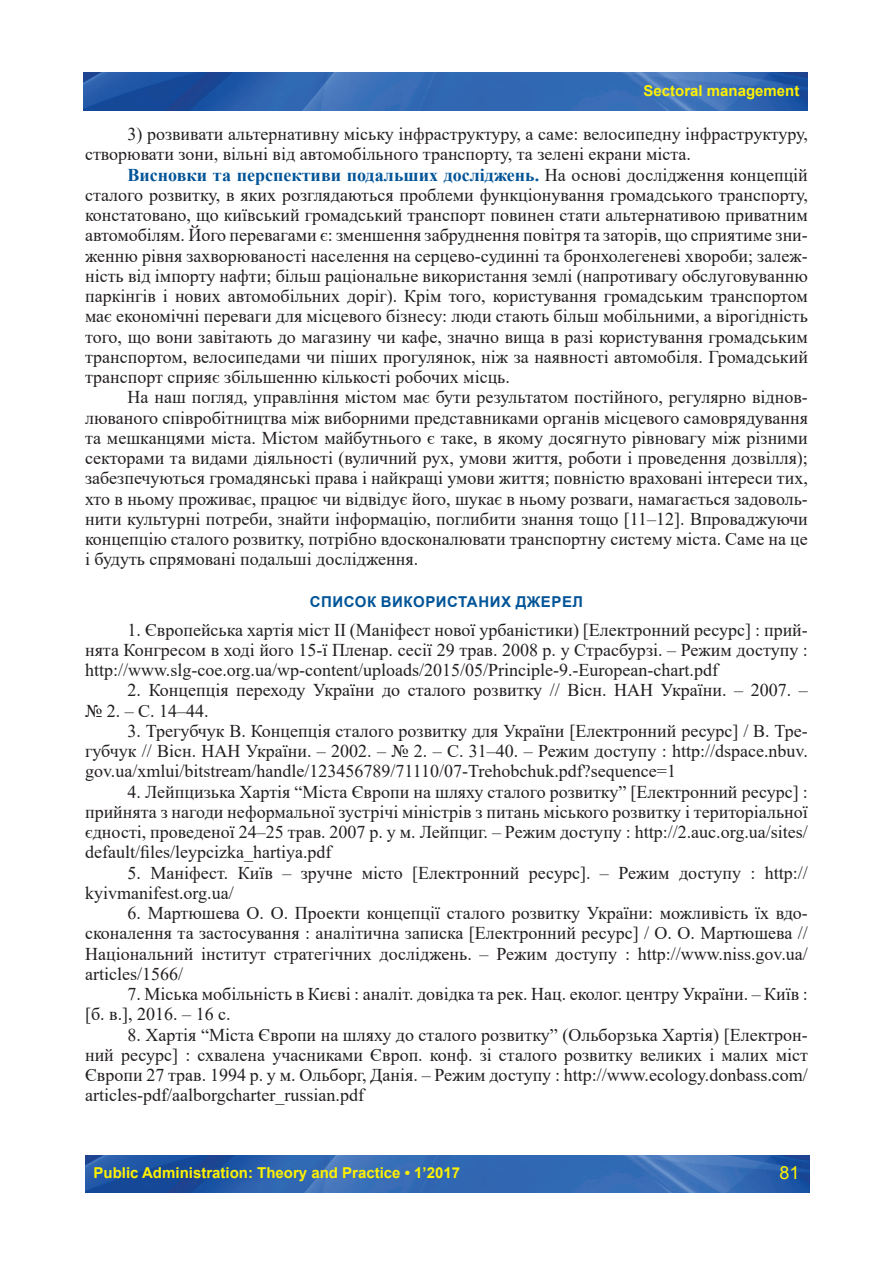
<style>
.page{position:relative;width:893px;height:1263px;background:#fff}
.page>*{position:absolute;margin:0;border:0;box-sizing:border-box;transform-origin:0 0}
.t1{font:18px/20.2px "Times New Roman";color:#231f20;text-align:justify}
.t2{font:18px/20.2px "Times New Roman";color:#211d1e}
.t3{font:18px "Arial";color:#fff101}
.t4{font:700 15px "Arial";color:#fff101}
.t5{font:700 15px "Arial";letter-spacing:.035em;color:#015497}
.s1{font-weight:700;color:#015497}
.s2{color:#231f20}
</style>
<div class="page">
<img style="left:85px;top:1155px;width:724px;height:37px">
<img style="left:84px;top:73px;width:724px;height:37px">
<p class="t4" style="left:643px;top:80px;width:157px">Sectoral management</p>
<p class="t1" style="left:85px;top:123px;width:724px;text-indent:43px">3) розвивати альтернативну міську інфраструктуру, а саме: велосипедну інфраструктуру, створювати зони, вільні від автомобільного транспорту, та зелені екрани міста.</p>
<p class="t1" style="left:85px;top:164px;width:724px;text-indent:43px"><span class="s1">Висновки та перспективи подальших досліджень.</span> На основі дослідження концепцій сталого розвитку, в яких розглядаються проблеми функціонування громадського транспорту, констатовано, що київський громадський транспорт повинен стати альтернативою приватним автомобілям. Його перевагами є: зменшення забруднення повітря та заторів, що сприятиме зни&shy;женню рівня захворюваності населення на серцево-судинні та бронхолегеневі хвороби; залеж&shy;ність від імпорту нафти; більш раціональне використання землі (напротивагу обслуговуванню паркінгів і нових автомобільних доріг). Крім того, користування громадським транспортом має економічні переваги для місцевого бізнесу: люди стають більш мобільними, а вірогідність того, що вони завітають до магазину чи кафе, значно вища в разі користування громадським транспортом, велосипедами чи піших прогулянок, ніж за наявності автомобіля. Громадський транспорт сприяє збільшенню кількості робочих місць.</p>
<p class="t1" style="left:85px;top:387px;width:724px;text-indent:43px">На наш погляд, управління містом має бути результатом постійного, регулярно віднов&shy;люваного співробітництва між виборними представниками органів місцевого самоврядування та мешканцями міста. Містом майбутнього є таке, в якому досягнуто рівновагу між різними секторами та видами діяльності (вуличний рух, умови життя, роботи і проведення дозвілля); забезпечуються громадянські права і найкращі умови життя; повністю враховані інтереси тих, хто в ньому проживає, працює чи відвідує його, шукає в ньому розваги, намагається задоволь&shy;нити культурні потреби, знайти інформацію, поглибити знання тощо [11–12]. Впроваджуючи концепцію сталого розвитку, потрібно вдосконалювати транспортну систему міста. Саме на це і будуть спрямовані подальші дослідження.</p>
<p class="t5" style="left:310px;top:591px;width:275px">СПИСОК ВИКОРИСТАНИХ ДЖЕРЕЛ</p>
<p class="t1" style="left:85px;top:619px;width:724px;text-indent:43px">1. Європейська хартія міст ІІ (Маніфест нової урбаністики) [Електронний ресурс] : прий&shy;нята Конгресом в ході його 15-ї Пленар. сесії 29 трав. 2008 р. у Страсбурзі. – Режим доступу : http://www.slg-coe.org.ua/wp-content/uploads/2015/05/Principle-9.-European-chart.pdf</p>
<p class="t2" style="left:85px;top:680px;width:724px;text-indent:43px">2. Концепція переходу України до сталого розвитку <span class="s2">//</span> Вісн. НАН України. – 2007. – № 2. – С. 14–44.</p>
<p class="t1" style="left:85px;top:720px;width:724px;text-indent:43px">3. Трегубчук В. Концепція сталого розвитку для України [Електронний ресурс] / В. Тре&shy;губчук // Вісн. НАН України. – 2002. – № 2. – С. 31–40. – Режим доступу : http://dspace.nbuv. gov.ua/xmlui/bitstream/handle/123456789/71110/07-Trehobchuk.pdf?sequence=1</p>
<p class="t1" style="left:85px;top:781px;width:724px;text-indent:43px">4. Лейпцизька Хартія “Міста Європи на шляху сталого розвитку” [Електронний ресурс] : прийнята з нагоди неформальної зустрічі міністрів з питань міського розвитку і територіальної єдності, проведеної 24–25 трав. 2007 р. у м. Лейпциг. – Режим доступу : http://2.auc.org.ua/sites/ default/files/leypcizka_hartiya.pdf</p>
<p class="t1" style="left:85px;top:862px;width:724px;text-indent:43px">5. Маніфест. Київ – зручне місто [Електронний ресурс]. – Режим доступу : http:// kyivmanifest.org.ua/</p>
<p class="t1" style="left:85px;top:902px;width:724px;text-indent:43px">6. Мартюшева О. О. Проекти концепції сталого розвитку України: можливість їх вдо&shy;сконалення та застосування : аналітична записка [Електронний ресурс] / О. О. Мартюшева // Національний інститут стратегічних досліджень. – Режим доступу : http://www.niss.gov.ua/ articles/1566/</p>
<p class="t2" style="left:85px;top:983px;width:724px;text-indent:43px">7. Міська мобільність в Києві : аналіт. довідка та рек. Нац. еколог. центру України. – Київ : [б. в.], 2016. – 16 с.</p>
<p class="t1" style="left:85px;top:1024px;width:724px;text-indent:43px">8. Хартія “Міста Європи на шляху до сталого розвитку” (Ольборзька Хартія) [Електрон&shy;ний ресурс] : схвалена учасниками Європ. конф. зі сталого розвитку великих і малих міст Європи 27 трав. 1994 р. у м. Ольборг, Данія. – Режим доступу : http://www.ecology.donbass.com/ articles-pdf/aalborgcharter_russian.pdf</p>
<p class="t4" style="left:94px;top:1162px;width:368px">Public Administration: Theory and Practice • 1’2017</p>
<p class="t3" style="left:779px;top:1160px;width:22px">81</p>
</div>
